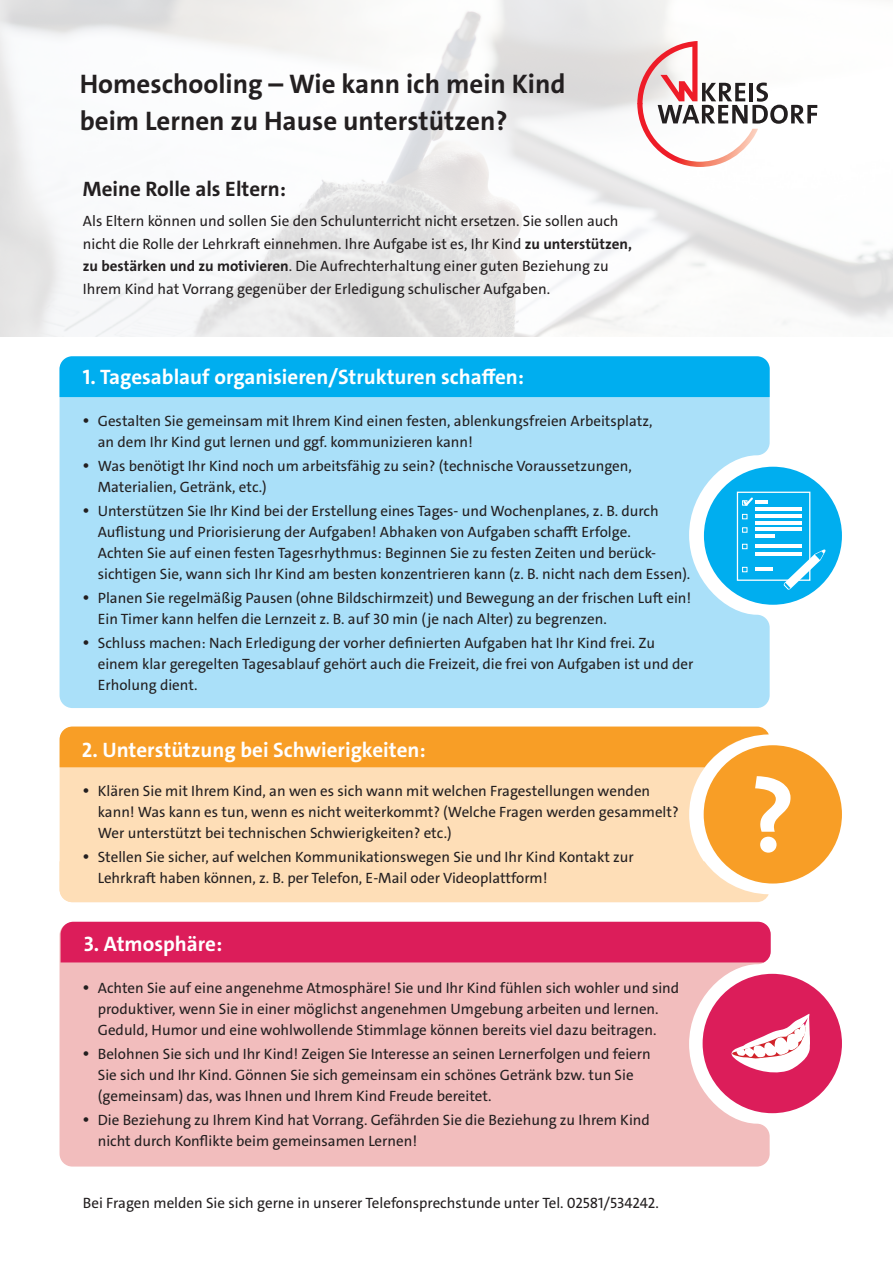
<style>
.page{position:relative;width:893px;height:1263px;background:#fff}
.page>*{position:absolute;margin:0;border:0;box-sizing:border-box;transform-origin:0 0}
.t1{font:700 27px/37.5px "The Sans C4 s";color:#231f20}
.t2{font:700 21px "The Sans C4 s";color:#fff}
.t3{font:700 21px "The Sans C4 s";color:#231f20}
.t4{font:15px/21px "The Sans C4 s";color:#231f20}
.s1{font-weight:700}
.s2{font-family:"Peachy Keen JF"}
</style>
<div class="page">
<svg style="left:0;top:0;width:893px;height:337px"></svg>
<div style="left:60px;top:397px;width:710px;height:311px;background:#aae0f9"></div>
<div style="left:60px;top:356px;width:710px;height:41px;background:#00aeef"></div>
<div style="left:60px;top:930px;width:710px;height:236px;background:#f2bdbd"></div>
<div style="left:61px;top:922px;width:710px;height:40px;background:#dc1d5a"></div>
<div style="left:60px;top:767px;width:710px;height:117px;background:#fedeb7"></div>
<div style="left:60px;top:726px;width:709px;height:41px;background:#f89e26"></div>
<div style="left:60px;top:861px;width:709px;height:41px;background:#fedeb7"></div>
<svg style="left:637px;top:41px;width:180px;height:126px"></svg>
<div style="left:704px;top:467px;width:138px;height:138px;background:#00aeef;border-radius:50%"></div>
<hr style="left:755px;top:500px;width:13px;height:4px;background:#fff">
<hr style="left:755px;top:507px;width:47px;height:4px;background:#fff">
<hr style="left:755px;top:514px;width:47px;height:4px;background:#fff">
<hr style="left:755px;top:521px;width:47px;height:4px;background:#fff">
<hr style="left:755px;top:527px;width:47px;height:4px;background:#fff">
<hr style="left:755px;top:544px;width:47px;height:4px;background:#fff">
<hr style="left:755px;top:552px;width:47px;height:4px;background:#fff">
<hr style="left:755px;top:567px;width:18px;height:4px;background:#fff">
<hr style="left:755px;top:534px;width:20px;height:4px;background:#fff">
<svg style="left:742px;top:514px;width:5px;height:5px"></svg>
<svg style="left:742px;top:527px;width:5px;height:6px"></svg>
<svg style="left:742px;top:544px;width:5px;height:5px"></svg>
<svg style="left:742px;top:567px;width:5px;height:5px"></svg>
<svg style="left:742px;top:497px;width:11px;height:9px"></svg>
<svg style="left:783px;top:549px;width:43px;height:41px"></svg>
<div style="left:737px;top:492px;width:73px;height:89px;border:1px solid #fff"></div>
<div style="left:703px;top:974px;width:139px;height:139px;background:#dc1d5a;border-radius:50%"></div>
<svg style="left:731px;top:1014px;width:79px;height:59px"></svg>
<div style="left:704px;top:745px;width:138px;height:138px;background:#f89e26;border-radius:50%"></div>
<svg style="left:755px;top:776px;width:35px;height:77px"></svg>
<h1 class="t1" style="left:80px;top:65px;width:487px">Homeschooling – Wie kann ich mein Kind beim Lernen zu Hause unterstützen?</h1>
<h2 class="t3" style="left:83px;top:176px;width:205px">Meine Rolle als Eltern:</h2>
<p class="t4" style="left:83px;top:210px;width:551px;line-height:22.5px">Als Eltern können und sollen Sie den Schulunterricht nicht ersetzen. Sie sollen auch nicht die Rolle der Lehrkraft einnehmen. Ihre Aufgabe ist es, Ihr Kind <span class="s1">zu unterstützen, zu bestärken und zu motivieren</span>. Die Aufrechterhaltung einer guten Beziehung zu Ihrem Kind hat Vorrang gegenüber der Erledigung schulischer Aufgaben.</p>
<h2 class="t2" style="left:83px;top:364px;width:443px">1. Tagesablauf organisieren/Strukturen schaffen:</h2>
<p class="t4" style="left:98px;top:411px;width:556px;text-indent:-15px"><span class="s2">•</span> Gestalten Sie gemeinsam mit Ihrem Kind einen festen, ablenkungsfreien Arbeitsplatz, an dem Ihr Kind gut lernen und ggf. kommunizieren kann!</p>
<p class="t4" style="left:98px;top:456px;width:536px;text-indent:-15px"><span class="s2">•</span> Was benötigt Ihr Kind noch um arbeitsfähig zu sein? (technische Voraussetzungen,<br>Materialien, Getränk, etc.)</p>
<p class="t4" style="left:98px;top:501px;width:594px;text-indent:-15px"><span class="s2">•</span> Unterstützen Sie Ihr Kind bei der Erstellung eines Tages- und Wochenplanes, z. B. durch Auflistung und Priorisierung der Aufgaben! Abhaken von Aufgaben schafft Erfolge.<br>Achten Sie auf einen festen Tagesrhythmus: Beginnen Sie zu festen Zeiten und berück&shy;sichtigen Sie, wann sich Ihr Kind am besten konzentrieren kann (z. B. nicht nach dem Essen).</p>
<p class="t4" style="left:98px;top:588px;width:595px;text-indent:-15px"><span class="s2">•</span> Planen Sie regelmäßig Pausen (ohne Bildschirmzeit) und Bewegung an der frischen Luft ein!<br>Ein Timer kann helfen die Lernzeit z. B. auf 30 min (je nach Alter) zu begrenzen.</p>
<p class="t4" style="left:98px;top:633px;width:597px;text-indent:-15px"><span class="s2">•</span> Schluss machen: Nach Erledigung der vorher definierten Aufgaben hat Ihr Kind frei. Zu einem klar geregelten Tagesablauf gehört auch die Freizeit, die frei von Aufgaben ist und der<br>Erholung dient.</p>
<h2 class="t2" style="left:82px;top:736px;width:345px">2. Unterstützung bei Schwierigkeiten:</h2>
<p class="t4" style="left:98px;top:780px;width:582px;text-indent:-15px"><span class="s2">•</span> Klären Sie mit Ihrem Kind, an wen es sich wann mit welchen Fragestellungen wenden kann! Was kann es tun, wenn es nicht weiterkommt? (Welche Fragen werden gesammelt?<br>Wer unterstützt bei technischen Schwierigkeiten? etc.)</p>
<p class="t4" style="left:98px;top:846px;width:538px;text-indent:-15px"><span class="s2">•</span> Stellen Sie sicher, auf welchen Kommunikationswegen Sie und Ihr Kind Kontakt zur<br>Lehrkraft haben können, z. B. per Telefon, E-Mail oder Videoplattform!</p>
<h2 class="t2" style="left:84px;top:930px;width:140px">3. Atmosphäre:</h2>
<p class="t4" style="left:83px;top:977px;width:598px;text-align:center"><span class="s2">•</span> Achten Sie auf eine angenehme Atmosphäre! Sie und Ihr Kind fühlen sich wohler und sind produktiver, wenn Sie in einer möglichst angenehmen Umgebung arbeiten und lernen.<br>Geduld, Humor und eine wohlwollende Stimmlage können bereits viel dazu beitragen.</p>
<p class="t4" style="left:98px;top:1043px;width:554px;text-indent:-15px"><span class="s2">•</span> Belohnen Sie sich und Ihr Kind! Zeigen Sie Interesse an seinen Lernerfolgen und feiern<br>Sie sich und Ihr Kind. Gönnen Sie sich gemeinsam ein schönes Getränk bzw. tun Sie (gemeinsam) das, was Ihnen und Ihrem Kind Freude bereitet.</p>
<p class="t4" style="left:98px;top:1109px;width:554px;text-indent:-15px"><span class="s2">•</span> Die Beziehung zu Ihrem Kind hat Vorrang. Gefährden Sie die Beziehung zu Ihrem Kind nicht durch Konflikte beim gemeinsamen Lernen!</p>
<p class="t4" style="left:83px;top:1193px;width:577px">Bei Fragen melden Sie sich gerne in unserer Telefonsprechstunde unter Tel. 02581/534242.</p>
</div>
